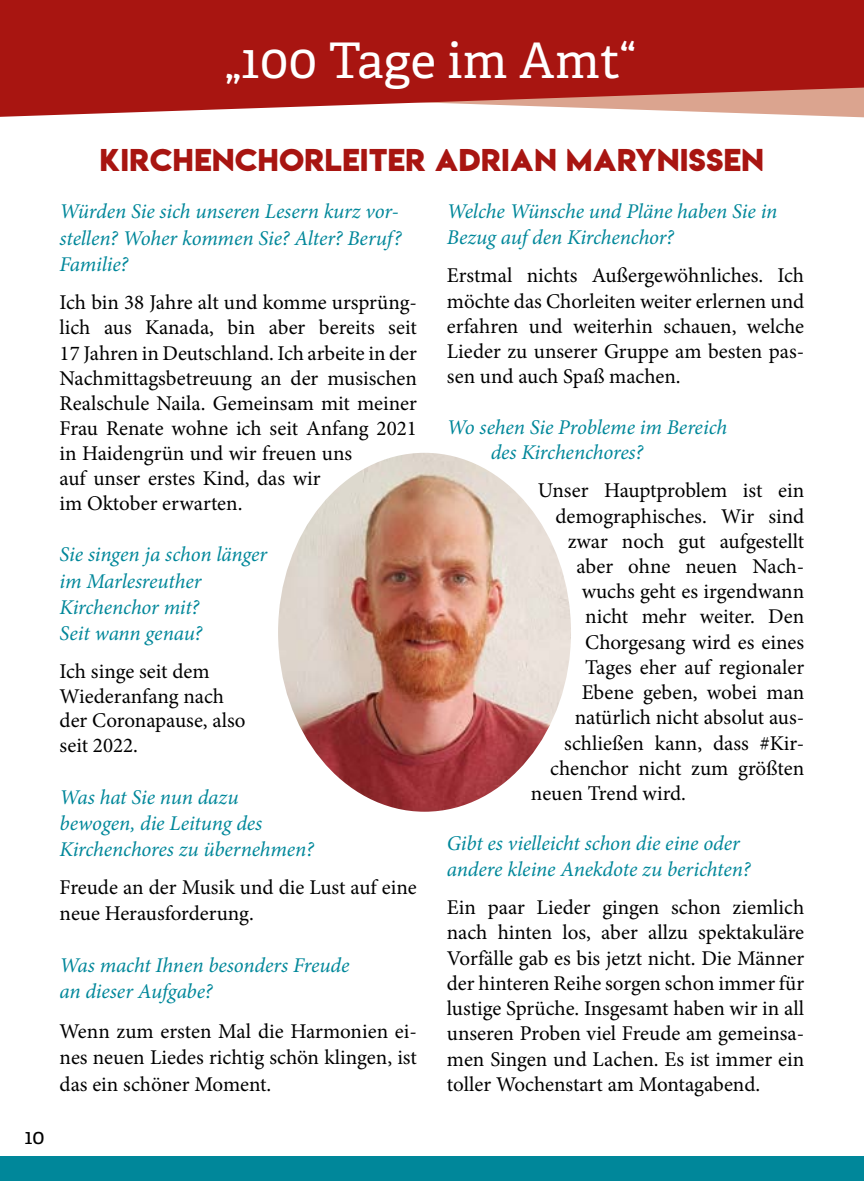
<style>
.page{position:relative;width:864px;height:1181px;background:#fff}
.page>*{position:absolute;margin:0;border:0;box-sizing:border-box;transform-origin:0 0}
.t1{font:49px "Adelle";letter-spacing:.01em;color:#fff}
.t2{font:28px "Lemon Milkbold";letter-spacing:.02em;color:#a81511}
.t3{font:21px/25.2px "Minion Pro";color:#000}
.t4{font:italic 21px/26.2px "Minion Pro";letter-spacing:-.005em;color:#00879a}
.t5{font:21px "Adelle";color:#000}
</style>
<div class="page">
<div style="left:0;top:1156px;width:863px;height:25px;background:#00879a"></div>
<svg style="left:0;top:0;width:863px;height:117px;fill:#a81511"></svg>
<img style="left:278px;top:453px;width:292px;height:358px">
<h1 class="t1" style="left:225px;top:31px;width:412px">„100 Tage im Amt“</h1>
<p class="t5" style="left:25px;top:1123px;width:21px">10</p>
<h2 class="t2" style="left:100px;top:140px;width:665px">KIRCHENCHORLEITER ADRIAN MARYNISSEN</h2>
<p class="t4" style="left:60px;top:198px;width:343px">Würden Sie sich unseren Lesern kurz vor&shy;stellen? Woher kommen Sie? Alter? Beruf?<br>Familie?</p>
<p class="t3" style="left:60px;top:290px;width:359px">Ich bin 38 Jahre alt und komme ursprüng&shy;lich aus Kanada, bin aber bereits seit 17 Jahren in Deutschland. Ich arbeite in der Nachmittagsbetreuung an der musischen Realschule Naila. Gemeinsam mit meiner Frau Renate wohne ich seit Anfang 2021 in Haidengrün und wir freuen uns<br>auf unser erstes Kind, das wir<br>im Oktober erwarten.</p>
<p class="t4" style="left:60px;top:541px;width:209px">Sie singen ja schon länger im Marlesreuther<br>Kirchenchor mit?<br>Seit wann genau?</p>
<p class="t3" style="left:60px;top:659px;width:187px;line-height:24.7px">Ich singe seit dem<br>Wiederanfang nach der Coronapause, also seit 2022.</p>
<p class="t4" style="left:60px;top:784px;width:255px">Was hat Sie nun dazu bewogen, die Leitung des<br>Kirchenchores zu übernehmen?</p>
<p class="t3" style="left:60px;top:875px;width:358px">Freude an der Musik und die Lust auf eine neue Herausforderung.</p>
<p class="t4" style="left:60px;top:952px;width:291px">Was macht Ihnen besonders Freude an dieser Aufgabe?</p>
<p class="t3" style="left:60px;top:1018px;width:359px;line-height:26.2px;text-align:justify">Wenn zum ersten Mal die Harmonien ei&shy;nes neuen Liedes richtig schön klingen, ist das ein schöner Moment.</p>
<p class="t4" style="left:446px;top:199px;width:332px;line-height:25.2px">Welche Wünsche und Pläne haben Sie in<br>Bezug auf den Kirchenchor?</p>
<p class="t3" style="left:446px;top:263px;width:359px;text-align:justify">Erstmal nichts Außergewöhnliches. Ich möchte das Chorleiten weiter erlernen und erfahren und weiterhin schauen, welche Lieder zu unserer Gruppe am besten pas&shy;sen und auch Spaß machen.</p>
<p class="t4" style="left:490px;top:414px;width:238px;line-height:25.2px;text-indent:-44px">Wo sehen Sie Probleme im Bereich des Kirchenchores?</p>
<p class="t3" style="left:537px;top:478px;width:267px">Unser Hauptproblem ist ein</p>
<p class="t3" style="left:555px;top:503px;width:250px">demographisches. Wir sind</p>
<p class="t3" style="left:567px;top:528px;width:238px">zwar noch gut aufgestellt</p>
<p class="t3" style="left:576px;top:554px;width:229px">aber ohne neuen Nach-</p>
<p class="t3" style="left:581px;top:579px;width:224px">wuchs geht es irgendwann</p>
<p class="t3" style="left:585px;top:604px;width:220px">nicht mehr weiter. Den</p>
<p class="t3" style="left:585px;top:629px;width:220px">Chorgesang wird es eines</p>
<p class="t3" style="left:585px;top:654px;width:220px">Tages eher auf regionaler</p>
<p class="t3" style="left:581px;top:680px;width:224px">Ebene geben, wobei man</p>
<p class="t3" style="left:574px;top:705px;width:231px">natürlich nicht absolut aus-</p>
<p class="t3" style="left:564px;top:730px;width:241px">schließen kann, dass #Kir-</p>
<p class="t3" style="left:550px;top:755px;width:255px">chenchor nicht zum größten</p>
<p class="t3" style="left:530px;top:780px;width:156px">neuen Trend wird.</p>
<p class="t4" style="left:446px;top:831px;width:305px;line-height:25.2px">Gibt es vielleicht schon die eine oder andere kleine Anekdote zu berichten?</p>
<p class="t3" style="left:446px;top:895px;width:359px;text-align:justify">Ein paar Lieder gingen schon ziemlich nach hinten los, aber allzu spektakuläre Vorfälle gab es bis jetzt nicht. Die Männer der hinteren Reihe sorgen schon immer für lustige Sprüche. Insgesamt haben wir in all unseren Proben viel Freude am gemeinsa&shy;men Singen und Lachen. Es ist immer ein toller Wochenstart am Montagabend.</p>
</div>
